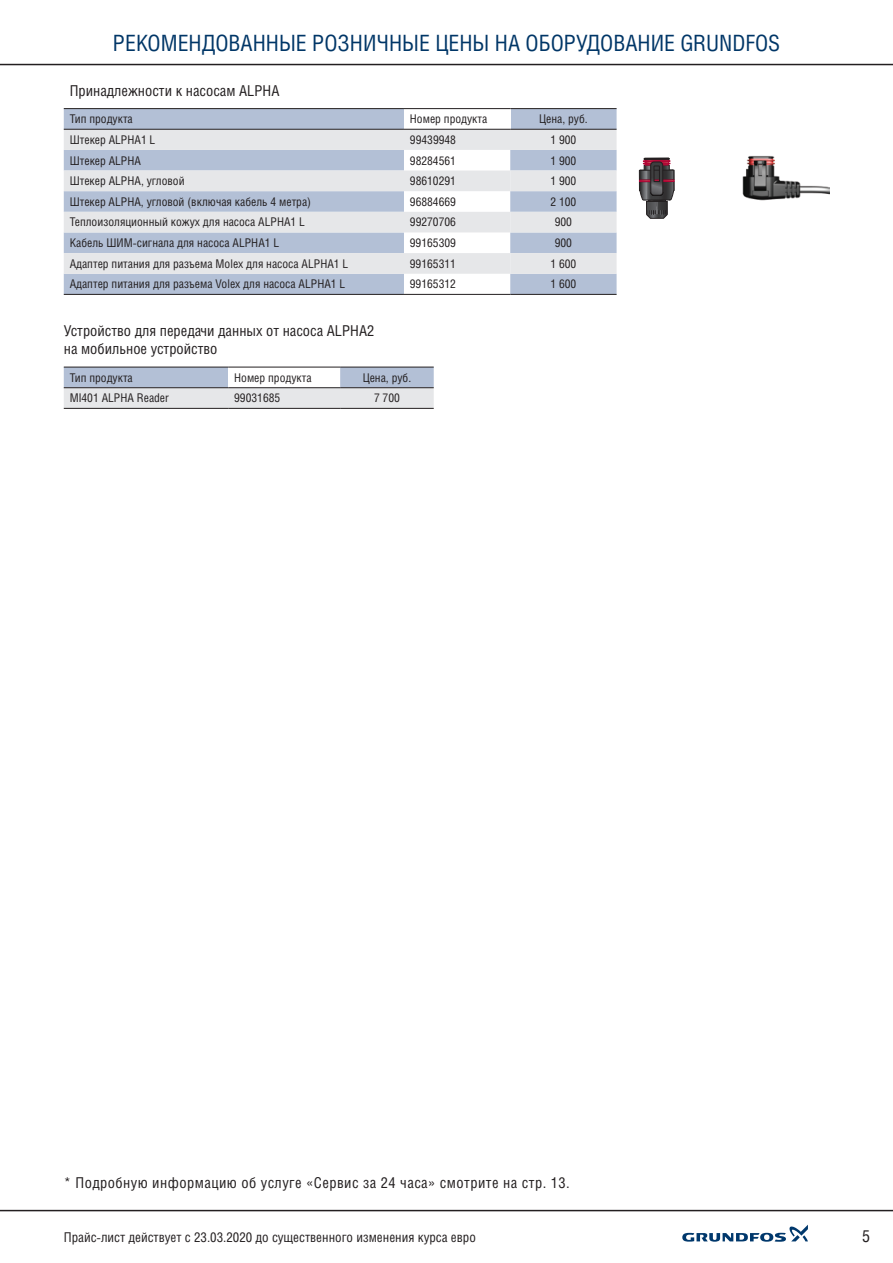
<style>
.page{position:relative;width:893px;height:1263px;background:#fff}
.page>*{position:absolute;margin:0;border:0;box-sizing:border-box;transform-origin:0 0}
.t1{font:condensed 22.5px "Helios C Cn";color:#003667}
.t2{font:condensed 16.5px "Helios C Cn";color:#231f20}
.t3{font:condensed 15px/18px "Helios C Cn";color:#231f20}
.t4{font:condensed 15px "Helios C Cn";letter-spacing:.03em;color:#231f20}
.t5{font:condensed 13.5px "Helios C Cn";color:#231f20}
.t6{font:condensed 12px "Helios C Cn";color:#231f20}
</style>
<div class="page">
<hr style="left:0;top:1210px;width:893px;height:1px;background:#231f20">
<svg style="left:682px;top:1225px;width:126px;height:17px"></svg>
<hr style="left:0;top:64px;width:893px;height:1px;background:#231f20">
<svg style="left:64px;top:109px;width:553px;height:185px;background:#b9c4d8"></svg>
<div style="left:404px;top:109px;width:106px;height:20px;background:#fff"></div>
<svg style="left:64px;top:130px;width:553px;height:144px;background:#d2d8e2"></svg>
<svg style="left:404px;top:171px;width:106px;height:103px"></svg>
<hr style="left:64px;top:108px;width:340px;height:1px;background:#231f20">
<hr style="left:404px;top:108px;width:106px;height:1px;background:#231f20">
<hr style="left:510px;top:108px;width:107px;height:1px;background:#231f20">
<hr style="left:64px;top:129px;width:340px;height:1px;background:#231f20">
<hr style="left:404px;top:129px;width:106px;height:1px;background:#231f20">
<hr style="left:64px;top:294px;width:340px;height:1px;background:#231f20">
<hr style="left:404px;top:294px;width:106px;height:1px;background:#231f20">
<hr style="left:510px;top:129px;width:107px;height:1px;background:#231f20">
<hr style="left:510px;top:294px;width:107px;height:1px;background:#231f20">
<svg style="left:64px;top:368px;width:370px;height:40px;background:#d6dbe3"></svg>
<hr style="left:64px;top:408px;width:164px;height:1px;background:#231f20">
<hr style="left:228px;top:408px;width:112px;height:1px;background:#231f20">
<hr style="left:340px;top:408px;width:94px;height:1px;background:#231f20">
<hr style="left:64px;top:367px;width:164px;height:1px;background:#231f20">
<hr style="left:228px;top:367px;width:112px;height:1px;background:#231f20">
<hr style="left:340px;top:367px;width:94px;height:1px;background:#231f20">
<hr style="left:64px;top:387px;width:164px;height:1px;background:#231f20">
<hr style="left:228px;top:387px;width:112px;height:1px;background:#231f20">
<hr style="left:340px;top:387px;width:94px;height:1px;background:#231f20">
<svg style="left:639px;top:158px;width:35px;height:61px"></svg>
<img style="left:742px;top:156px;width:87px;height:45px">
<h1 class="t1" style="left:113px;top:29px;width:669px">РЕКОМЕНДОВАННЫЕ РОЗНИЧНЫЕ ЦЕНЫ НА ОБОРУДОВАНИЕ GRUNDFOS</h1>
<p class="t3" style="left:70px;top:81px;width:211px">Принадлежности к насосам ALPHA</p>
<p class="t6" style="left:70px;top:112px;width:65px">Тип продукта</p>
<p class="t6" style="left:410px;top:112px;width:79px">Номер продукта</p>
<p class="t6" style="left:539px;top:112px;width:50px">Цена, руб.</p>
<p class="t6" style="left:70px;top:132px;width:87px">Штекер ALPHA1 L</p>
<p class="t6" style="left:410px;top:132px;width:48px">99439948</p>
<p class="t6" style="left:550px;top:132px;width:27px">1 900</p>
<p class="t6" style="left:70px;top:153px;width:73px">Штекер ALPHA</p>
<p class="t6" style="left:410px;top:153px;width:48px">98284561</p>
<p class="t6" style="left:550px;top:153px;width:27px">1 900</p>
<p class="t6" style="left:70px;top:174px;width:116px">Штекер ALPHA, угловой</p>
<p class="t6" style="left:410px;top:174px;width:48px">98610291</p>
<p class="t6" style="left:550px;top:174px;width:27px">1 900</p>
<p class="t6" style="left:70px;top:194px;width:243px">Штекер ALPHA, угловой (включая кабель 4 метра)</p>
<p class="t6" style="left:410px;top:194px;width:48px">96884669</p>
<p class="t6" style="left:550px;top:194px;width:27px">2 100</p>
<p class="t6" style="left:70px;top:215px;width:237px">Теплоизоляционный кожух для насоса ALPHA1 L</p>
<p class="t6" style="left:410px;top:215px;width:48px">99270706</p>
<p class="t6" style="left:555px;top:215px;width:19px">900</p>
<p class="t6" style="left:70px;top:236px;width:211px">Кабель ШИМ-сигнала для насоса ALPHA1 L</p>
<p class="t6" style="left:410px;top:236px;width:48px">99165309</p>
<p class="t6" style="left:555px;top:236px;width:19px">900</p>
<p class="t6" style="left:70px;top:256px;width:280px">Адаптер питания для разъема Molex для насоса ALPHA1 L</p>
<p class="t6" style="left:410px;top:256px;width:48px">99165311</p>
<p class="t6" style="left:550px;top:256px;width:27px">1 600</p>
<p class="t6" style="left:70px;top:277px;width:277px">Адаптер питания для разъема Volex для насоса ALPHA1 L</p>
<p class="t6" style="left:410px;top:277px;width:48px">99165312</p>
<p class="t6" style="left:550px;top:277px;width:27px">1 600</p>
<p class="t3" style="left:64px;top:322px;width:312px">Устройство для передачи данных от насоса ALPHA2 на мобильное устройство</p>
<p class="t6" style="left:70px;top:370px;width:65px">Тип продукта</p>
<p class="t6" style="left:234px;top:370px;width:79px">Номер продукта</p>
<p class="t6" style="left:363px;top:370px;width:50px">Цена, руб.</p>
<p class="t6" style="left:70px;top:391px;width:101px">MI401 ALPHA Reader</p>
<p class="t6" style="left:234px;top:391px;width:48px">99031685</p>
<p class="t6" style="left:374px;top:391px;width:27px">7 700</p>
<p class="t4" style="left:64px;top:1174px;width:507px">* Подробную информацию об услуге «Сервис за 24 часа» смотрите на стр. 13.</p>
<p class="t5" style="left:64px;top:1229px;width:414px">Прайс-лист действует с 23.03.2020 до существенного изменения курса евро</p>
<h2 class="t2" style="left:862px;top:1226px;width:9px">5</h2>
</div>
